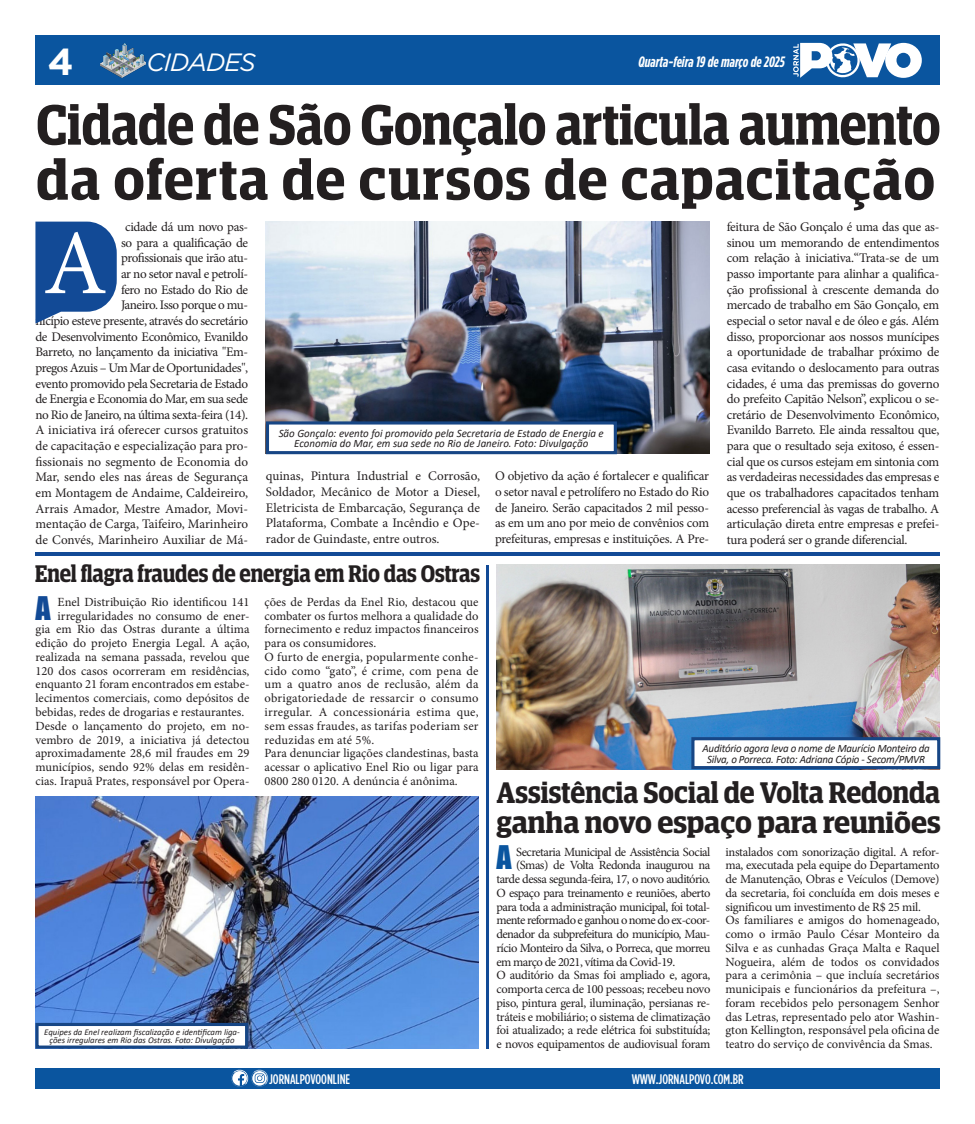
<style>
.page{position:relative;width:975px;height:1124px;background:#fff}
.page>*{position:absolute;margin:0;border:0;box-sizing:border-box;transform-origin:0 0}
.t1{font:92.12px "Minion Pro";color:#fff}
.t2{font:600 56.62px/55px "Guardian Egyptian Display";color:#231f20;scale:.91 1}
.t3{font:700 37.5px "Gotham";color:#fff}
.t4{font:600 29.88px/30.2px "Guardian Egyptian Display";color:#231f20;scale:.95 1}
.t5{font:29.88px "Impact";color:#124a96}
.t6{font:29.88px "Impact";color:#0a559f}
.t7{font:italic 25px "Gotham";letter-spacing:-.04em;color:#fff}
.t8{font:600 24px "Guardian Egyptian Display";letter-spacing:-.005em;color:#231f20;scale:.9 1}
.t9{font:italic 700 15px "Gotham Cond";color:#fff}
.t10{font:500 13.88px "Gotham Cond";color:#fff}
.t11{font:13.12px/15.6px "Minion Pro";letter-spacing:-.03em;color:#231f20;text-align:justify}
.t12{font:12.5px/13.8px "Minion Pro";letter-spacing:-.01em;color:#231f20;text-align:justify}
.t13{font:12.5px "Minion Pro";letter-spacing:-.04em;color:#231f20}
.t14{font:12.5px "Minion Pro";letter-spacing:-.045em;color:#231f20}
.t15{font:italic 11.25px/10px "Calibri";letter-spacing:-.005em;color:#231f20;text-align:center}
.t16{font:italic 8.75px/8.8px "Calibri";color:#231f20;text-align:center}
</style>
<div class="page">
<div style="left:35px;top:1067px;width:904px;height:21px;background:#0a559f"></div>
<div style="left:35px;top:35px;width:904px;height:50px;background:#0a559f"></div>
<svg style="left:793px;top:42px;width:128px;height:36px"></svg>
<svg style="left:231px;top:1069px;width:38px;height:17px"></svg>
<img style="left:100px;top:43px;width:45px;height:35px">
<img style="left:35px;top:796px;width:443px;height:252px">
<hr style="left:35px;top:552px;width:904px;height:4px;background:#124a96">
<img style="left:266px;top:221px;width:443px;height:232px">
<div style="left:266px;top:421px;width:351px;height:33px;background:#fff;border:3px solid #174685"></div>
<img style="left:496px;top:564px;width:443px;height:205px">
<div style="left:35px;top:1022px;width:213px;height:26px;background:#fff;border:3px solid #174685"></div>
<div style="left:691px;top:737px;width:249px;height:32px;background:#fff;border:3px solid #174685"></div>
<hr style="left:486px;top:564px;width:2px;height:484px;background:#124a96">
<svg style="left:35px;top:221px;width:82px;height:102px;background:#3666a6"></svg>
<h3 class="t3" style="left:48px;top:37px;width:27px">4</h3>
<h3 class="t7" style="left:147px;top:47px;width:111px">CIDADES</h3>
<p class="t9" style="left:638px;top:53px;width:148px">Quarta-feira 19 de março de 2025</p>
<p class="t2" style="left:36px;top:97px;width:995px">Cidade de São Gonçalo articula aumento da oferta de cursos de capacitação</p>
<p class="t11" style="left:35px;top:219px;width:214px;text-align:right">cidade dá um novo pas-<br>so para a qualificação de<br>profissionais que irão atu-<br>ar no setor naval e petrolí-<br>fero no Estado do Rio de<br>Janeiro. Isso porque o mu-<br>nicípio esteve presente, através do secretário de Desenvolvimento Econômico, Evanildo Barreto, no lançamento da iniciativa "Em&shy;pregos Azuis – Um Mar de Oportunidades", evento promovido pela Secretaria de Estado de Energia e Economia do Mar, em sua sede no Rio de Janeiro, na última sexta-feira (14).</p>
<p class="t11" style="left:35px;top:422px;width:214px">A iniciativa irá oferecer cursos gratuitos de capacitação e especialização para pro&shy;fissionais no segmento de Economia do Mar, sendo eles nas áreas de Segurança em Montagem de Andaime, Caldeireiro, Arrais Amador, Mestre Amador, Movi&shy;mentação de Carga, Taifeiro, Marinheiro de Convés, Marinheiro Auxiliar de Má-</p>
<p class="t1" style="left:43px;top:202px;width:65px">A</p>
<p class="t15" style="left:279px;top:427px;width:326px">São Gonçalo: evento foi promovido pela Secretaria de Estado de Energia e<br>Economia do Mar, em sua sede no Rio de Janeiro. Foto: Divulgação</p>
<p class="t11" style="left:266px;top:468px;width:215px">quinas, Pintura Industrial e Corrosão, Soldador, Mecânico de Motor a Diesel, Eletricista de Embarcação, Segurança de Plataforma, Combate a Incêndio e Ope&shy;rador de Guindaste, entre outros.</p>
<p class="t11" style="left:495px;top:468px;width:215px">O objetivo da ação é fortalecer e qualificar o setor naval e petrolífero no Estado do Rio de Janeiro. Serão capacitados 2 mil pesso&shy;as em um ano por meio de convênios com prefeituras, empresas e instituições. A Pre-</p>
<p class="t8" style="left:35px;top:560px;width:496px">Enel flagra fraudes de energia em Rio das Ostras</p>
<p class="t11" style="left:726px;top:219px;width:214px">feitura de São Gonçalo é uma das que as&shy;sinou um memorando de entendimentos com relação à iniciativa.“Trata-se de um passo importante para alinhar a qualifica&shy;ção profissional à crescente demanda do mercado de trabalho em São Gonçalo, em especial o setor naval e de óleo e gás. Além disso, proporcionar aos nossos munícipes a oportunidade de trabalhar próximo de casa evitando o deslocamento para outras cidades, é uma das premissas do governo do prefeito Capitão Nelson”, explicou o se&shy;cretário de Desenvolvimento Econômico, Evanildo Barreto. Ele ainda ressaltou que, para que o resultado seja exitoso, é essen&shy;cial que os cursos estejam em sintonia com as verdadeiras necessidades das empresas e que os trabalhadores capacitados tenham acesso preferencial às vagas de trabalho. A articulação direta entre empresas e prefei&shy;tura poderá ser o grande diferencial.</p>
<p class="t5" style="left:36px;top:584px;width:17px">A</p>
<p class="t12" style="left:58px;top:595px;width:193px">Enel Distribuição Rio identificou 141</p>
<p class="t12" style="left:58px;top:608px;width:193px">irregularidades no consumo de ener-</p>
<p class="t12" style="left:35px;top:622px;width:215px">gia em Rio das Ostras durante a última</p>
<p class="t12" style="left:35px;top:636px;width:215px">edição do projeto Energia Legal. A ação,</p>
<p class="t12" style="left:35px;top:650px;width:215px">realizada na semana passada, revelou que</p>
<p class="t12" style="left:35px;top:663px;width:215px">120 dos casos ocorreram em residências,</p>
<p class="t12" style="left:35px;top:677px;width:215px">enquanto 21 foram encontrados em estabe-</p>
<p class="t12" style="left:35px;top:691px;width:215px">lecimentos comerciais, como depósitos de</p>
<p class="t12" style="left:35px;top:705px;width:210px">bebidas, redes de drogarias e restaurantes.</p>
<p class="t12" style="left:35px;top:718px;width:215px">Desde o lançamento do projeto, em no&shy;vembro de 2019, a iniciativa já detectou aproximadamente 28,6 mil fraudes em 29 municípios, sendo 92% delas em residên&shy;cias. Irapuã Prates, responsável por Opera-</p>
<p class="t16" style="left:44px;top:1026px;width:197px">Equipes da Enel realizam fiscalização e identificam liga&shy;ções irregulares em Rio das Ostras. Foto: Divulgação</p>
<p class="t12" style="left:264px;top:595px;width:215px">ções de Perdas da Enel Rio, destacou que combater os furtos melhora a qualidade do fornecimento e reduz impactos financeiros para os consumidores.</p>
<p class="t12" style="left:264px;top:650px;width:215px">O furto de energia, popularmente conhe&shy;cido como “gato”, é crime, com pena de um a quatro anos de reclusão, além da obrigatoriedade de ressarcir o consumo irregular. A concessionária estima que, sem essas fraudes, as tarifas poderiam ser reduzidas em até 5%.</p>
<p class="t12" style="left:264px;top:746px;width:215px">Para denunciar ligações clandestinas, basta acessar o aplicativo Enel Rio ou ligar para 0800 280 0120. A denúncia é anônima.</p>
<p class="t15" style="left:702px;top:741px;width:229px;line-height:11.2px">Auditório agora leva o nome de Maurício Monteiro da<br>Silva, o Porreca. Foto: Adriana Cópio - Secom/PMVR</p>
<p class="t4" style="left:496px;top:777px;width:469px">Assistência Social de Volta Redonda ganha novo espaço para reuniões</p>
<p class="t6" style="left:496px;top:834px;width:17px">A</p>
<p class="t13" style="left:516px;top:843px;width:196px">Secretaria Municipal de Assistência Social</p>
<p class="t14" style="left:516px;top:856px;width:196px">(Smas) de Volta Redonda inaugurou na</p>
<p class="t13" style="left:496px;top:870px;width:215px">tarde dessa segunda-feira, 17, o novo auditório.</p>
<p class="t13" style="left:496px;top:884px;width:215px">O espaço para treinamento e reuniões, aberto</p>
<p class="t13" style="left:496px;top:898px;width:215px">para toda a administração municipal, foi total-</p>
<p class="t14" style="left:496px;top:911px;width:215px">mente reformado e ganhou o nome do ex-coor-</p>
<p class="t13" style="left:496px;top:925px;width:215px">denador da subprefeitura do município, Mau-</p>
<p class="t13" style="left:496px;top:939px;width:215px">rício Monteiro da Silva, o Porreca, que morreu</p>
<p class="t13" style="left:496px;top:953px;width:180px">em março de 2021, vítima da Covid-19.</p>
<p class="t12" style="left:496px;top:968px;width:215px">O auditório da Smas foi ampliado e, agora, comporta cerca de 100 pessoas; recebeu novo piso, pintura geral, iluminação, persianas re&shy;tráteis e mobiliário; o sistema de climatização foi atualizado; a rede elétrica foi substituída; e novos equipamentos de audiovisual foram</p>
<p class="t12" style="left:725px;top:844px;width:215px">instalados com sonorização digital. A refor&shy;ma, executada pela equipe do Departamento de Manutenção, Obras e Veículos (Demove) da secretaria, foi concluída em dois meses e significou um investimento de R$ 25 mil.</p>
<p class="t12" style="left:725px;top:913px;width:215px">Os familiares e amigos do homenageado, como o irmão Paulo César Monteiro da Silva e as cunhadas Graça Malta e Raquel Nogueira, além de todos os convidados para a cerimônia – que incluía secretários municipais e funcionários da prefeitura –, foram recebidos pelo personagem Senhor das Letras, representado pelo ator Washin&shy;gton Kellington, responsável pela oficina de teatro do serviço de convivência da Smas.</p>
<p class="t10" style="left:269px;top:1070px;width:83px">JORNALPOVOONLINE</p>
<p class="t10" style="left:631px;top:1070px;width:113px">WWW.JORNALPOVO.COM.BR</p>
</div>
